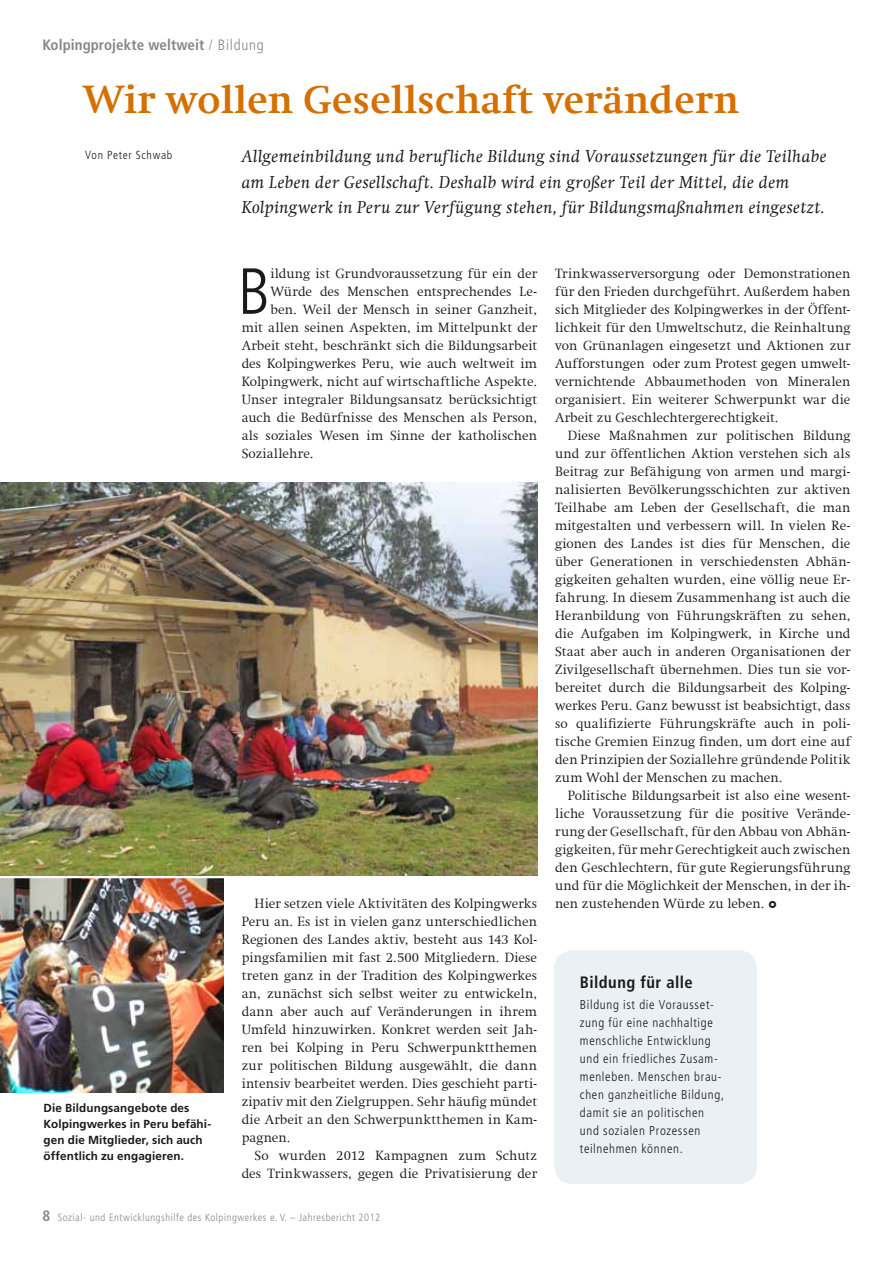
<style>
.page{position:relative;width:893px;height:1263px;background:#fff}
.page>*{position:absolute;margin:0;border:0;box-sizing:border-box;transform-origin:0 0}
.t1{font:300 condensed 65.1px "Frutiger";color:#1a1a18}
.t2{font:700 39.75px "Swift Com";letter-spacing:.01em;color:#d46f00}
.t3{font:italic 17.25px/25.5px "Swift Com";letter-spacing:.03em;color:#1a1a18}
.t4{font:700 condensed 16.5px "Frutiger LT Std";letter-spacing:.025em;color:#1a1a18}
.t5{font:700 condensed 15px "Frutiger LT Std";letter-spacing:.005em;color:#878786}
.t6{font:300 13.5px/18px "Swift Com";letter-spacing:.01em;color:#1a1a18;text-align:justify}
.t7{font:300 condensed 12.75px/18px "Frutiger LT Std";letter-spacing:.05em;color:#1a1a18}
.t8{font:700 11.7px/15.8px "Frutiger";letter-spacing:.01em;color:#1a1a18}
.t9{font:300 condensed 11.7px "Frutiger LT Std";letter-spacing:.06em;color:#1a1a18}
.t10{font:300 condensed 10.5px "Frutiger LT Std";letter-spacing:.05em;color:#878786}
.s1{font-weight:300}
.s2{font-weight:700;font-size:15px}
</style>
<div class="page">
<div style="left:554px;top:950px;width:203px;height:234px;background:#eaf0f4;border-radius:18px"></div>
<img style="left:0;top:483px;width:537px;height:393px">
<img style="left:0;top:878px;width:224px;height:215px">
<p class="t5" style="left:43px;top:35px;width:223px">Kolpingprojekte weltweit <span class="s1">/ Bildung</span></p>
<h2 class="t2" style="left:83px;top:75px;width:658px">Wir wollen Gesellschaft verändern</h2>
<p class="t3" style="left:242px;top:144px;width:586px">Allgemeinbildung und berufliche Bildung sind Voraussetzungen für die Teilhabe am Leben der Gesellschaft. Deshalb wird ein großer Teil der Mittel, die dem<br>Kolpingwerk in Peru zur Verfügung stehen, für Bildungsmaßnahmen eingesetzt.</p>
<p class="t9" style="left:85px;top:148px;width:89px">Von Peter Schwab</p>
<h1 class="t1" style="left:238px;top:254px;width:34px">B</h1>
<p class="t6" style="left:270px;top:264px;width:268px">ildung ist Grundvoraussetzung für ein der</p>
<p class="t6" style="left:270px;top:282px;width:268px">Würde des Menschen entsprechendes Le-</p>
<p class="t6" style="left:270px;top:300px;width:268px">ben. Weil der Mensch in seiner Ganzheit,</p>
<p class="t6" style="left:242px;top:318px;width:297px">mit allen seinen Aspekten, im Mittelpunkt der</p>
<p class="t6" style="left:242px;top:336px;width:297px">Arbeit steht, beschränkt sich die Bildungsarbeit</p>
<p class="t6" style="left:242px;top:354px;width:297px">des Kolpingwerkes Peru, wie auch weltweit im</p>
<p class="t6" style="left:242px;top:372px;width:297px">Kolpingwerk, nicht auf wirtschaftliche Aspekte.</p>
<p class="t6" style="left:242px;top:390px;width:297px">Unser integraler Bildungsansatz berücksichtigt</p>
<p class="t6" style="left:242px;top:408px;width:297px">auch die Bedürfnisse des Menschen als Person,</p>
<p class="t6" style="left:242px;top:426px;width:297px">als soziales Wesen im Sinne der katholischen</p>
<p class="t6" style="left:242px;top:444px;width:73px">Soziallehre.</p>
<p class="t8" style="left:44px;top:1100px;width:169px">Die Bildungsangebote des<br>Kolpingwerkes in Peru befähi&shy;gen die Mitglieder, sich auch öffentlich zu engagieren.</p>
<p class="t6" style="left:242px;top:894px;width:297px;text-indent:13px">Hier setzen viele Aktivitäten des Kolpingwerks Peru an. Es ist in vielen ganz unterschiedlichen Regionen des Landes aktiv, besteht aus 143 Kol&shy;pingsfamilien mit fast 2.500 Mitgliedern. Diese treten ganz in der Tradition des Kolpingwerkes an, zunächst sich selbst weiter zu entwickeln, dann aber auch auf Veränderungen in ihrem Umfeld hinzuwirken. Konkret werden seit Jah&shy;ren bei Kolping in Peru Schwerpunktthemen zur politischen Bildung ausgewählt, die dann intensiv bearbeitet werden. Dies geschieht parti&shy;zipativ mit den Zielgruppen. Sehr häufig mündet die Arbeit an den Schwerpunktthemen in Kam&shy;pagnen.</p>
<p class="t6" style="left:242px;top:1146px;width:297px;text-align:right">So wurden 2012 Kampagnen zum Schutz des Trinkwassers, gegen die Privatisierung der</p>
<p class="t10" style="left:43px;top:1211px;width:339px"><span class="s2">8</span> Sozial- und Entwicklungshilfe des Kolpingwerkes e. V. – Jahresbericht 2012</p>
<p class="t6" style="left:555px;top:264px;width:297px">Trinkwasserversorgung oder Demonstrationen für den Frieden durchgeführt. Außerdem haben sich Mitglieder des Kolpingwerkes in der Öffent&shy;lichkeit für den Umweltschutz, die Reinhaltung von Grünanlagen eingesetzt und Aktionen zur Aufforstungen oder zum Protest gegen umwelt&shy;vernichtende Abbaumethoden von Mineralen organisiert. Ein weiterer Schwerpunkt war die Arbeit zu Geschlechtergerechtigkeit.</p>
<p class="t6" style="left:555px;top:426px;width:297px;text-indent:13px">Diese Maßnahmen zur politischen Bildung und zur öffentlichen Aktion verstehen sich als Beitrag zur Befähigung von armen und margi&shy;nalisierten Bevölkerungsschichten zur aktiven Teilhabe am Leben der Gesellschaft, die man mitgestalten und verbessern will. In vielen Re&shy;gionen des Landes ist dies für Menschen, die über Generationen in verschiedensten Abhän&shy;gigkeiten gehalten wurden, eine völlig neue Er&shy;fahrung. In diesem Zusammenhang ist auch die Heranbildung von Führungskräften zu sehen, die Aufgaben im Kolpingwerk, in Kirche und Staat aber auch in anderen Organisationen der Zivilgesellschaft übernehmen. Dies tun sie vor&shy;bereitet durch die Bildungsarbeit des Kolping&shy;werkes Peru. Ganz bewusst ist beabsichtigt, dass so qualifizierte Führungskräfte auch in poli&shy;tische Gremien Einzug finden, um dort eine auf den Prinzipien der Soziallehre gründende Politik zum Wohl der Menschen zu machen.</p>
<p class="t6" style="left:555px;top:786px;width:297px;text-indent:13px">Politische Bildungsarbeit ist also eine wesent&shy;liche Voraussetzung für die positive Verände&shy;rung der Gesellschaft, für den Abbau von Abhän&shy;gigkeiten, für mehr Gerechtigkeit auch zwischen den Geschlechtern, für gute Regierungsführung und für die Möglichkeit der Menschen, in der ih&shy;nen zustehenden Würde zu leben. <sub>&gt;</sub></p>
<p class="t4" style="left:580px;top:973px;width:114px">Bildung für alle</p>
<p class="t7" style="left:580px;top:996px;width:146px">Bildung ist die Vorausset&shy;zung für eine nachhaltige menschliche Entwicklung und ein friedliches Zusam&shy;menleben. Menschen brau&shy;chen ganzheitliche Bildung, damit sie an politischen und sozialen Prozessen teilnehmen können.</p>
</div>
